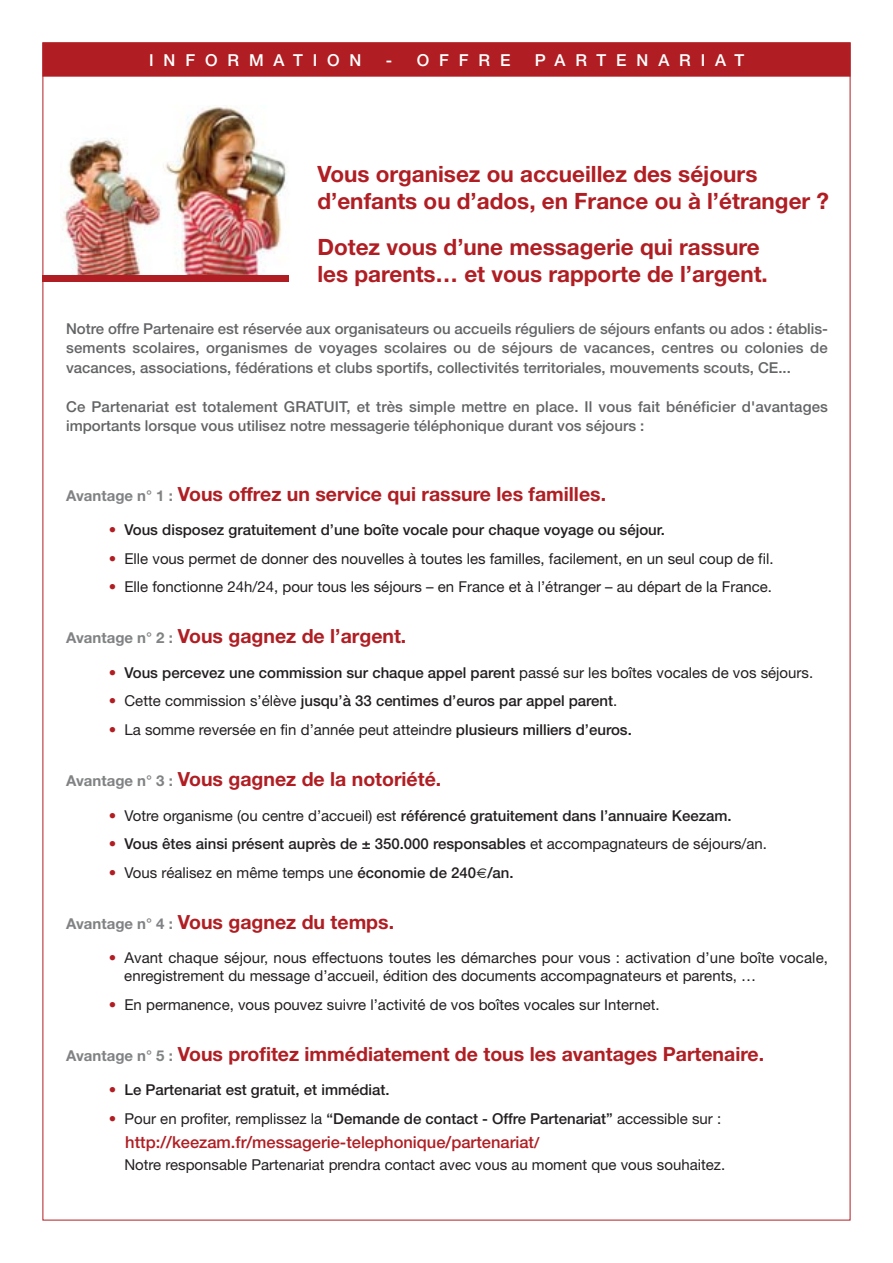
<style>
.page{position:relative;width:893px;height:1263px;background:#fff}
.page>*{position:absolute;margin:0;border:0;box-sizing:border-box;transform-origin:0 0}
.t1{font:700 22.5px/27px "Helvetica Neue";color:#b01e23}
.t2{font:700 19.5px "Helvetica Neue";color:#b01e23}
.t3{font:500 16.5px "Helvetica Neue";color:#b01e23}
.t4{font:500 16.5px "Helvetica Neue";letter-spacing:.6em;color:#fff}
.t5{font:15px/18px "Helvetica Neue";color:#231f20}
.t6{font:500 15px/19.5px "Helvetica Neue";color:#636466;text-align:justify}
.t7{font:500 15px "Helvetica Neue";color:#231f20}
.s1{font-size:15px;color:#808284}
.s2{font-weight:400;color:#b01e23}
.s3{color:#b01e23}
.s4{font-weight:400}
.s5{font-weight:500}
.s6{font-size:15px}
</style>
<div class="page">
<div style="left:43px;top:43px;width:807px;height:33px;background:#b01e23"></div>
<div style="left:43px;top:43px;width:807px;height:34px;border:1px solid #b01e23"></div>
<img style="left:60px;top:106px;width:229px;height:170px">
<div style="left:43px;top:276px;width:246px;height:6px;background:#b01e23"></div>
<p class="t4" style="left:149px;top:54px;width:214px">INFORMATION</p>
<p class="t4" style="left:386px;top:54px;width:126px">- OFFRE</p>
<p class="t4" style="left:535px;top:54px;width:211px">PARTENARIAT</p>
<h1 class="t1" style="left:317px;top:162px;width:513px">Vous organisez ou accueillez des séjours d’enfants ou d’ados, en France ou à l’étranger ?</h1>
<h1 class="t1" style="left:317px;top:236px;width:452px">Dotez vous d’une messagerie qui rassure les parents… et vous rapporte de l’argent.</h1>
<p class="t6" style="left:66px;top:320px;width:763px">Notre offre Partenaire est réservée aux organisateurs ou accueils réguliers de séjours enfants ou ados : établis&shy;sements scolaires, organismes de voyages scolaires ou de séjours de vacances, centres ou colonies de vacances, associations, fédérations et clubs sportifs, collectivités territoriales, mouvements scouts, CE...</p>
<p class="t6" style="left:66px;top:398px;width:763px">Ce Partenariat est totalement GRATUIT, et très simple mettre en place. Il vous fait bénéficier d'avantages importants lorsque vous utilisez notre messagerie téléphonique durant vos séjours :</p>
<h2 class="t2" style="left:66px;top:487px;width:541px"><span class="s1">Avantage n° 1 :</span> Vous offrez un service qui rassure les familles.</h2>
<p class="t7" style="left:109px;top:524px;width:558px"><span class="s2">•</span> Vous disposez gratuitement d’une boîte vocale pour chaque voyage ou séjour.</p>
<p class="t5" style="left:109px;top:551px;width:666px"><span class="s3">•</span> Elle vous permet de donner des nouvelles à toutes les familles, facilement, en un seul coup de fil.</p>
<p class="t5" style="left:109px;top:579px;width:665px"><span class="s3">•</span> Elle fonctionne 24h/24, pour tous les séjours – en France et à l’étranger – au départ de la France.</p>
<h2 class="t2" style="left:66px;top:629px;width:342px"><span class="s1">Avantage n° 2 :</span> Vous gagnez de l’argent.</h2>
<p class="t7" style="left:109px;top:667px;width:706px"><span class="s2">•</span> Vous percevez une commission sur chaque appel parent <span class="s4">passé sur les boîtes vocales de vos séjours.</span></p>
<p class="t7" style="left:109px;top:696px;width:510px"><span class="s2">•</span> <span class="s4">Cette commission s’élève</span> jusqu’à 33 centimes d’euros par appel parent<span class="s4">.</span></p>
<p class="t5" style="left:109px;top:722px;width:525px"><span class="s3">•</span> La somme reversée en fin d’année peut atteindre <span class="s5">plusieurs milliers d’euros.</span></p>
<h2 class="t2" style="left:66px;top:772px;width:377px"><span class="s1">Avantage n° 3 :</span> Vous gagnez de la notoriété.</h2>
<p class="t7" style="left:109px;top:810px;width:624px"><span class="s2">•</span> <span class="s4">Votre organisme (ou centre d’accueil) est</span> référencé gratuitement dans l’annuaire Keezam.</p>
<p class="t7" style="left:109px;top:838px;width:660px"><span class="s2">•</span> Vous êtes ainsi présent auprès de ± 350.000 responsables <span class="s4">et accompagnateurs de séjours/an.</span></p>
<p class="t5" style="left:109px;top:865px;width:406px"><span class="s3">•</span> Vous réalisez en même temps une <span class="s5">économie de 240 /an.</span></p>
<h2 class="t2" style="left:66px;top:915px;width:329px"><span class="s1">Avantage n° 4 :</span> Vous gagnez du temps.</h2>
<p class="t5" style="left:124px;top:950px;width:705px;text-indent:-16px"><span class="s3">•</span> Avant chaque séjour, nous effectuons toutes les démarches pour vous : activation d’une boîte vocale, enregistrement du message d’accueil, édition des documents accompagnateurs et parents, …</p>
<p class="t5" style="left:109px;top:997px;width:552px"><span class="s3">•</span> En permanence, vous pouvez suivre l’activité de vos boîtes vocales sur Internet.</p>
<h2 class="t2" style="left:66px;top:1047px;width:700px"><span class="s1">Avantage n° 5 :</span> Vous profitez immédiatement de tous les avantages Partenaire.</h2>
<p class="t7" style="left:109px;top:1085px;width:282px"><span class="s2">•</span> Le Partenariat est gratuit, et immédiat.</p>
<p class="t5" style="left:109px;top:1111px;width:614px"><span class="s3">•</span> Pour en profiter, remplissez la <span class="s5">“Demande de contact - Offre Partenariat”</span> accessible sur :</p>
<p class="t3" style="left:125px;top:1136px;width:416px">http://keezam.fr/messagerie-telephonique/partenariat<span class="s6">/</span></p>
<p class="t5" style="left:124px;top:1157px;width:602px">Notre responsable Partenariat prendra contact avec vous au moment que vous souhaitez.</p>
</div>
